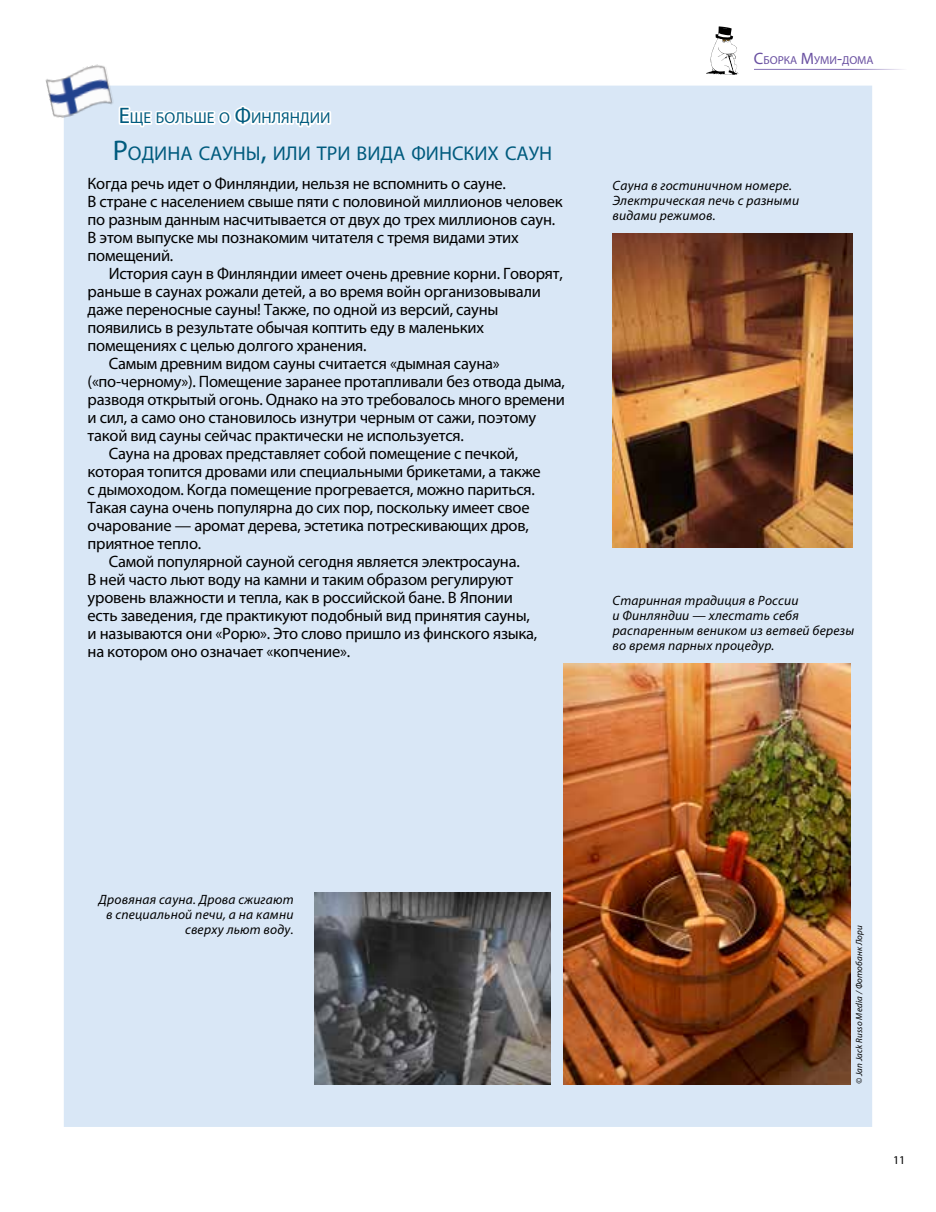
<style>
.page{position:relative;width:936px;height:1212px;background:#fff}
.page>*{position:absolute;margin:0;border:0;box-sizing:border-box;transform-origin:0 0}
.t1{font:19.95px "Myriad Pro";color:#005b7e}
.t2{font:16.5px/18px "Myriad Pro";letter-spacing:-.015em;color:#000}
.t3{font:15.75px "Myriad Pro";color:#005b7e}
.t4{font:italic 13.5px/15px "Myriad Pro";letter-spacing:.015em;color:#000}
.t5{font:12px "Myriad Pro";color:#000}
.t6{font:11.55px "Myriad Pro";color:#6950a1}
.t7{font:italic 9px "Myriad Pro";letter-spacing:.015em;color:#000}
.s1{font-size:22.5px}
.s2{font-size:28.5px}
.s3{font-size:16.5px}
</style>
<div class="page">
<hr style="left:754px;top:69px;width:153px;height:1px;background:#8b79b8">
<svg style="left:706px;top:26px;width:32px;height:49px"></svg>
<div style="left:64px;top:86px;width:808px;height:1041px;background:#d9e7f6"></div>
<img style="left:315px;top:892px;width:235px;height:192px">
<img style="left:563px;top:663px;width:287px;height:421px">
<img style="left:45px;top:64px;width:70px;height:56px">
<img style="left:612px;top:233px;width:240px;height:314px">
<svg style="left:117px;top:98px;width:216px;height:39px"></svg>
<p class="t3" style="left:119px;top:108px;width:213px"><span class="s1">Е</span>ще больше о <span class="s1">Ф</span>инляндии</p>
<p class="t1" style="left:113px;top:141px;width:438px"><span class="s2">Р</span>одина сауны<span class="s2">,</span> или три вида финских саун</p>
<p class="t2" style="left:88px;top:174px;width:476px">Когда речь идет о Финляндии, нельзя не вспомнить о сауне.<br>В стране с населением свыше пяти с половиной миллионов человек по разным данным насчитывается от двух до трех миллионов саун.<br>В этом выпуске мы познакомим читателя с тремя видами этих помещений.</p>
<p class="t2" style="left:109px;top:264px;width:455px">История саун в Финляндии имеет очень древние корни. Говорят,</p>
<p class="t2" style="left:88px;top:282px;width:455px">раньше в саунах рожали детей, а во время войн организовывали</p>
<p class="t2" style="left:88px;top:300px;width:412px">даже переносные сауны! Также, по одной из версий, сауны</p>
<p class="t2" style="left:88px;top:318px;width:398px">появились в результате обычая коптить еду в маленьких</p>
<p class="t2" style="left:88px;top:336px;width:280px">помещениях с целью долгого хранения.</p>
<p class="t2" style="left:109px;top:354px;width:392px">Самым древним видом сауны считается «дымная сауна»</p>
<p class="t2" style="left:88px;top:372px;width:479px">(«по-черному»). Помещение заранее протапливали без отвода дыма,</p>
<p class="t2" style="left:88px;top:390px;width:479px">разводя открытый огонь. Однако на это требовалось много времени</p>
<p class="t2" style="left:88px;top:408px;width:450px">и сил, а само оно становилось изнутри черным от сажи, поэтому</p>
<p class="t2" style="left:88px;top:426px;width:378px">такой вид сауны сейчас практически не используется.</p>
<p class="t2" style="left:109px;top:444px;width:411px">Сауна на дровах представляет собой помещение с печкой,</p>
<p class="t2" style="left:88px;top:462px;width:454px">которая топится дровами или специальными брикетами, а также</p>
<p class="t2" style="left:88px;top:480px;width:449px">с дымоходом. Когда помещение прогревается, можно париться.</p>
<p class="t2" style="left:88px;top:498px;width:443px">Такая сауна очень популярна до сих пор, поскольку имеет свое</p>
<p class="t2" style="left:88px;top:516px;width:443px">очарование — аромат дерева, эстетика потрескивающих дров,</p>
<p class="t2" style="left:88px;top:534px;width:115px">приятное тепло.</p>
<p class="t2" style="left:109px;top:552px;width:412px">Самой популярной сауной сегодня является электросауна.</p>
<p class="t2" style="left:88px;top:570px;width:427px">В ней часто льют воду на камни и таким образом регулируют</p>
<p class="t2" style="left:88px;top:588px;width:426px">уровень влажности и тепла, как в российской бане. В Японии</p>
<p class="t2" style="left:88px;top:606px;width:443px">есть заведения, где практикуют подобный вид принятия сауны,</p>
<p class="t2" style="left:88px;top:624px;width:451px">и называются они «Рорю». Это слово пришло из финского языка,</p>
<p class="t2" style="left:88px;top:642px;width:264px">на котором оно означает «копчение».</p>
<p class="t6" style="left:754px;top:53px;width:121px"><span class="s3">С</span>борка <span class="s3">М</span>уми<span class="s3">-</span>дома</p>
<p class="t4" style="left:612px;top:177px;width:188px">Сауна в гостиничном номере.<br>Электрическая печь с разными видами режимов.</p>
<p class="t4" style="left:612px;top:592px;width:243px">Старинная традиция в России<br>и Финляндии — хлестать себя распаренным веником из ветвей березы во время парных процедур.</p>
<p class="t4" style="left:99px;top:892px;width:196px;text-align:right">Дровяная сауна. Дрова сжигают в специальной печи, а на камни сверху льют воду.</p>
<p class="t7" style="left:853px;top:1084px;width:161px;rotate:-90deg">© Jan Jack Russo Media / Фотобанк Лори</p>
<p class="t5" style="left:893px;top:1152px;width:14px">11</p>
</div>
